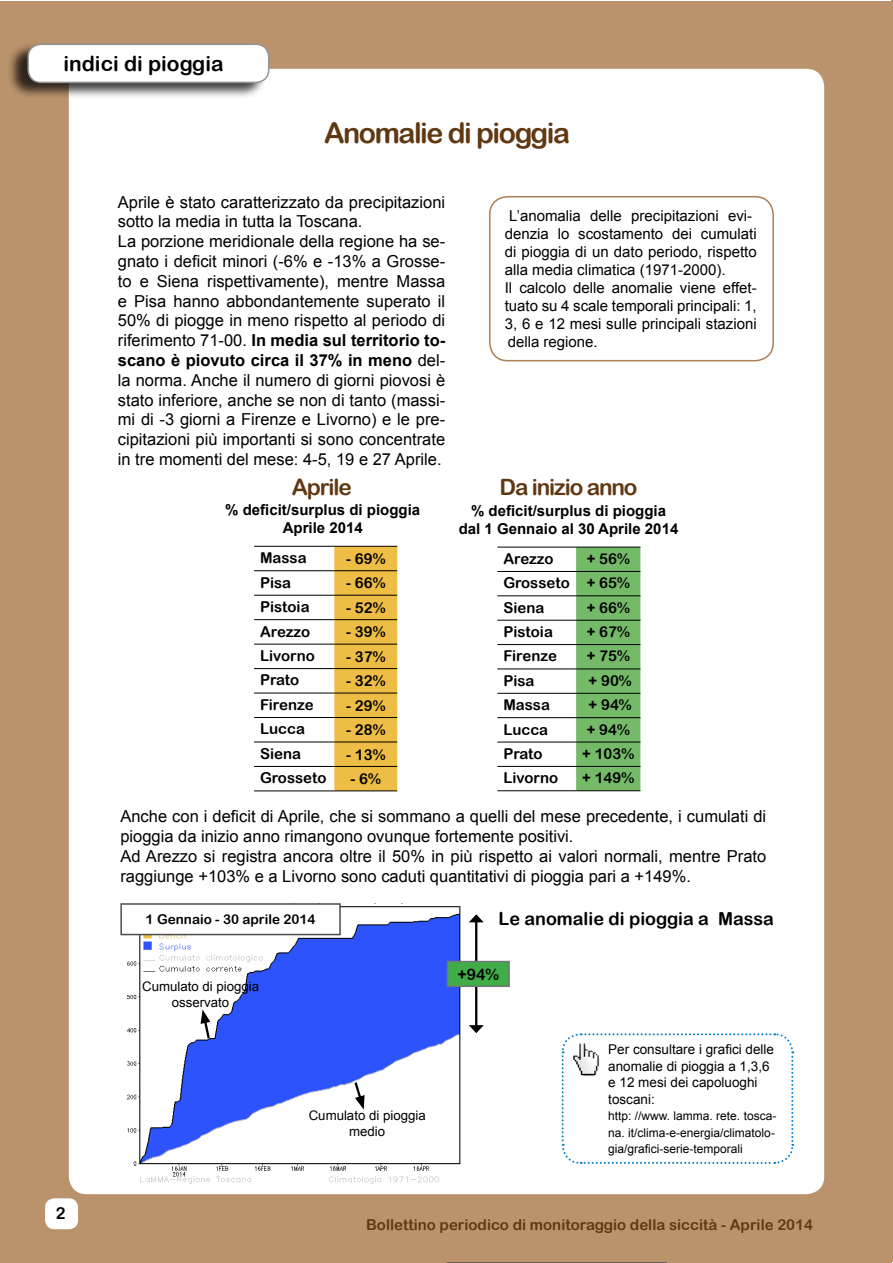
<style>
.page{position:relative;width:893px;height:1263px;background:#fff}
.page>*{position:absolute;margin:0;border:0;box-sizing:border-box;transform-origin:0 0}
.t1{font:28.5px "Arial Rounded MT Bold";letter-spacing:-.05em;color:#603913}
.t2{font:22.5px "Arial Rounded MT Bold";letter-spacing:-.05em;color:#603913}
.t3{font:21px "Arial Rounded MT Bold";color:#000}
.t4{font:18px "Arial Rounded MT Bold";color:#000}
.t5{font:16.5px/19.8px "Arial";color:#000}
.t6{font:16.5px "Arial Rounded MT Bold";color:#000}
.t7{font:15.9px "Arial Rounded MT Bold";color:#000}
.t8{font:15px/18px "Arial";color:#000}
.t9{font:15px/24.3px "Arial Rounded MT Bold";color:#000;text-align:justify}
.t10{font:700 15px/18px "Arial";color:#000;text-align:center}
.t11{font:15px "Arial Rounded MT Bold";color:#603913}
.t12{font:13.5px/16.5px "Arial";color:#000}
.t13{font:13.5px "Arial Rounded MT Bold";color:#000}
.t14{font:13.2px/15.8px "Arial";color:#000;text-align:center}
.t15{font:12px/16.5px "Arial";color:#000;text-align:justify}
.s1{font-weight:700}
</style>
<div class="page">
<div style="left:0;top:1px;width:892px;height:1261px;background:#ba936d"></div>
<hr style="left:891px;top:1px;width:2px;height:1261px;background:#ba936d">
<div style="left:69px;top:69px;width:755px;height:1125px;background:#fff;border-radius:18px"></div>
<div style="left:46px;top:1199px;width:31px;height:29px;background:#fff;border-radius:9px"></div>
<div style="left:45px;top:1198px;width:33px;height:31px;border:2px solid #fff;border-radius:9px"></div>
<div style="left:7px;top:42px;width:260px;height:57px;background:#000;opacity:.75"></div>
<div style="left:28px;top:44px;width:241px;height:38px;background:#fff;border-radius:13px"></div>
<div style="left:27px;top:44px;width:242px;height:39px;border:2px solid #939598;border-radius:13px"></div>
<div style="left:489px;top:196px;width:285px;height:165px;border:2px solid #ad7f52;border-radius:18px"></div>
<svg style="left:446px;top:1262px;width:221px;height:1px"></svg>
<svg style="left:334px;top:547px;width:63px;height:243px;background:#ebbc47"></svg>
<hr style="left:254px;top:546px;width:80px;height:1px;background:#000">
<hr style="left:254px;top:570px;width:80px;height:1px;background:#000">
<hr style="left:254px;top:595px;width:80px;height:1px;background:#000">
<hr style="left:254px;top:619px;width:80px;height:1px;background:#000">
<hr style="left:254px;top:644px;width:80px;height:1px;background:#000">
<hr style="left:254px;top:668px;width:80px;height:1px;background:#000">
<hr style="left:254px;top:693px;width:80px;height:1px;background:#000">
<hr style="left:254px;top:717px;width:80px;height:1px;background:#000">
<hr style="left:254px;top:742px;width:80px;height:1px;background:#000">
<hr style="left:254px;top:766px;width:80px;height:1px;background:#000">
<hr style="left:254px;top:790px;width:80px;height:1px;background:#000">
<hr style="left:334px;top:595px;width:63px;height:1px;background:#000">
<hr style="left:334px;top:619px;width:63px;height:1px;background:#000">
<hr style="left:334px;top:546px;width:63px;height:1px;background:#000">
<hr style="left:334px;top:570px;width:63px;height:1px;background:#000">
<hr style="left:334px;top:644px;width:63px;height:1px;background:#000">
<hr style="left:334px;top:668px;width:63px;height:1px;background:#000">
<hr style="left:334px;top:693px;width:63px;height:1px;background:#000">
<hr style="left:334px;top:717px;width:63px;height:1px;background:#000">
<hr style="left:334px;top:742px;width:63px;height:1px;background:#000">
<hr style="left:334px;top:766px;width:63px;height:1px;background:#000">
<hr style="left:334px;top:790px;width:63px;height:1px;background:#000">
<div style="left:576px;top:548px;width:64px;height:242px;background:#74ba69"></div>
<hr style="left:497px;top:547px;width:79px;height:1px;background:#000">
<hr style="left:497px;top:571px;width:79px;height:1px;background:#000">
<hr style="left:497px;top:595px;width:79px;height:1px;background:#000">
<hr style="left:497px;top:620px;width:79px;height:1px;background:#000">
<hr style="left:497px;top:644px;width:79px;height:1px;background:#000">
<hr style="left:497px;top:668px;width:79px;height:1px;background:#000">
<hr style="left:497px;top:693px;width:79px;height:1px;background:#000">
<hr style="left:497px;top:717px;width:79px;height:1px;background:#000">
<hr style="left:497px;top:742px;width:79px;height:1px;background:#000">
<hr style="left:497px;top:766px;width:79px;height:1px;background:#000">
<hr style="left:497px;top:790px;width:79px;height:1px;background:#000">
<hr style="left:576px;top:547px;width:64px;height:1px;background:#000">
<hr style="left:576px;top:571px;width:64px;height:1px;background:#000">
<hr style="left:576px;top:595px;width:64px;height:1px;background:#000">
<hr style="left:576px;top:620px;width:64px;height:1px;background:#000">
<hr style="left:576px;top:644px;width:64px;height:1px;background:#000">
<hr style="left:576px;top:668px;width:64px;height:1px;background:#000">
<hr style="left:576px;top:693px;width:64px;height:1px;background:#000">
<hr style="left:576px;top:717px;width:64px;height:1px;background:#000">
<hr style="left:576px;top:742px;width:64px;height:1px;background:#000">
<hr style="left:576px;top:766px;width:64px;height:1px;background:#000">
<hr style="left:576px;top:790px;width:64px;height:1px;background:#000">
<svg style="left:561px;top:1033px;width:233px;height:131px"></svg>
<img style="left:572px;top:1043px;width:28px;height:33px">
<img style="left:120px;top:903px;width:358px;height:281px">
<svg style="left:201px;top:1009px;width:10px;height:32px"></svg>
<svg style="left:353px;top:1080px;width:12px;height:29px"></svg>
<hr style="left:475px;top:920px;width:2px;height:107px;background:#000">
<svg style="left:469px;top:914px;width:15px;height:8px"></svg>
<svg style="left:469px;top:1025px;width:15px;height:8px"></svg>
<div style="left:447px;top:961px;width:62px;height:25px;background:#41ad49"></div>
<div style="left:447px;top:961px;width:63px;height:26px;border:1px solid #737577"></div>
<div style="left:121px;top:904px;width:219px;height:30px;background:#fff"></div>
<div style="left:120px;top:903px;width:221px;height:32px;border:2px solid #4d4d4f"></div>
<p class="t3" style="left:63px;top:51px;width:162px">indici di pioggia</p>
<h1 class="t1" style="left:324px;top:116px;width:247px">Anomalie di pioggia</h1>
<p class="t5" style="left:118px;top:192px;width:329px">Aprile è stato caratterizzato da precipitazioni sotto la media in tutta la Toscana.<br>La porzione meridionale della regione ha se&shy;gnato i deficit minori (-6% e -13% a Grosse&shy;to e Siena rispettivamente), mentre Massa e Pisa hanno abbondantemente superato il 50% di piogge in meno rispetto al periodo di riferimento 71-00. <span class="s1">In media sul territorio to&shy;scano è piovuto circa il 37% in meno</span> del&shy;la norma. Anche il numero di giorni piovosi è stato inferiore, anche se non di tanto (massi&shy;mi di -3 giorni a Firenze e Livorno) e le pre&shy;cipitazioni più importanti si sono concentrate in tre momenti del mese: 4-5, 19 e 27 Aprile.</p>
<h2 class="t2" style="left:292px;top:473px;width:62px">Aprile</h2>
<p class="t10" style="left:225px;top:501px;width:197px">% deficit/surplus di pioggia<br>Aprile 2014</p>
<p class="t9" style="left:260px;top:545px;width:48px">Massa</p>
<p class="t9" style="left:346px;top:546px;width:41px">- 69%</p>
<p class="t9" style="left:260px;top:570px;width:33px">Pisa</p>
<p class="t9" style="left:346px;top:571px;width:41px">- 66%</p>
<p class="t9" style="left:260px;top:594px;width:51px">Pistoia</p>
<p class="t9" style="left:346px;top:595px;width:41px">- 52%</p>
<p class="t9" style="left:260px;top:619px;width:52px">Arezzo</p>
<p class="t9" style="left:346px;top:620px;width:41px">- 39%</p>
<p class="t9" style="left:260px;top:643px;width:56px">Livorno</p>
<p class="t9" style="left:346px;top:644px;width:41px">- 37%</p>
<p class="t9" style="left:260px;top:668px;width:41px">Prato</p>
<p class="t9" style="left:346px;top:668px;width:41px">- 32%</p>
<p class="t9" style="left:260px;top:692px;width:55px">Firenze</p>
<p class="t9" style="left:346px;top:693px;width:41px">- 29%</p>
<p class="t9" style="left:260px;top:717px;width:46px">Lucca</p>
<p class="t9" style="left:346px;top:717px;width:41px">- 28%</p>
<p class="t9" style="left:260px;top:741px;width:42px">Siena</p>
<p class="t9" style="left:346px;top:742px;width:41px">- 13%</p>
<p class="t9" style="left:260px;top:766px;width:68px">Grosseto</p>
<p class="t9" style="left:351px;top:766px;width:32px">- 6%</p>
<p class="t8" style="left:505px;top:207px;width:254px;text-indent:4px">L’anomalia delle precipitazioni evi&shy;denzia lo scostamento dei cumulati di pioggia di un dato periodo, rispetto alla media climatica (1971-2000).<br>Il calcolo delle anomalie viene effet&shy;tuato su 4 scale temporali principali: 1, 3, 6 e 12 mesi sulle principali stazioni della regione.</p>
<h2 class="t2" style="left:500px;top:473px;width:139px">Da inizio anno</h2>
<p class="t10" style="left:459px;top:502px;width:221px">% deficit/surplus di pioggia dal 1 Gennaio al 30 Aprile 2014</p>
<p class="t9" style="left:503px;top:546px;width:52px">Arezzo</p>
<p class="t9" style="left:503px;top:546px;width:128px;text-indent:83px">+ 56% Grosseto + 65% Siena</p>
<p class="t9" style="left:587px;top:595px;width:45px">+ 66%</p>
<p class="t9" style="left:503px;top:619px;width:51px">Pistoia</p>
<p class="t9" style="left:587px;top:619px;width:45px">+ 67%</p>
<p class="t9" style="left:503px;top:644px;width:55px">Firenze</p>
<p class="t9" style="left:587px;top:644px;width:45px">+ 75%</p>
<p class="t9" style="left:503px;top:668px;width:33px">Pisa</p>
<p class="t9" style="left:589px;top:668px;width:45px">+ 90%</p>
<p class="t9" style="left:503px;top:692px;width:48px">Massa</p>
<p class="t9" style="left:589px;top:692px;width:45px">+ 94%</p>
<p class="t9" style="left:503px;top:717px;width:46px">Lucca</p>
<p class="t9" style="left:587px;top:717px;width:45px">+ 94%</p>
<p class="t9" style="left:503px;top:741px;width:41px">Prato</p>
<p class="t9" style="left:582px;top:741px;width:54px">+ 103%</p>
<p class="t9" style="left:503px;top:766px;width:56px">Livorno</p>
<p class="t9" style="left:582px;top:766px;width:54px">+ 149%</p>
<p class="t5" style="left:120px;top:807px;width:647px">Anche con i deficit di Aprile, che si sommano a quelli del mese precedente, i cumulati di pioggia da inizio anno rimangono ovunque fortemente positivi.<br>Ad Arezzo si registra ancora oltre il 50% in più rispetto ai valori normali, mentre Prato raggiunge +103% e a Livorno sono caduti quantitativi di pioggia pari a +149%.</p>
<p class="t6" style="left:56px;top:1203px;width:11px">2</p>
<p class="t13" style="left:146px;top:911px;width:171px">1 Gennaio - 30 aprile 2014</p>
<p class="t14" style="left:142px;top:979px;width:118px">Cumulato di pioggia osservato</p>
<p class="t14" style="left:309px;top:1108px;width:118px">Cumulato di pioggia medio</p>
<p class="t4" style="left:498px;top:908px;width:277px">Le anomalie di pioggia a Massa</p>
<p class="t7" style="left:457px;top:965px;width:43px">+94%</p>
<p class="t12" style="left:608px;top:1041px;width:167px">Per consultare i grafici delle anomalie di pioggia a 1,3,6 e 12 mesi dei capoluoghi toscani:</p>
<p class="t15" style="left:608px;top:1108px;width:170px">http: //www. lamma. rete. tosca&shy;na. it/clima-e-energia/climatolo&shy;gia/grafici-serie-temporali</p>
<p class="t11" style="left:366px;top:1216px;width:448px">Bollettino periodico di monitoraggio della siccità - Aprile 2014</p>
</div>
